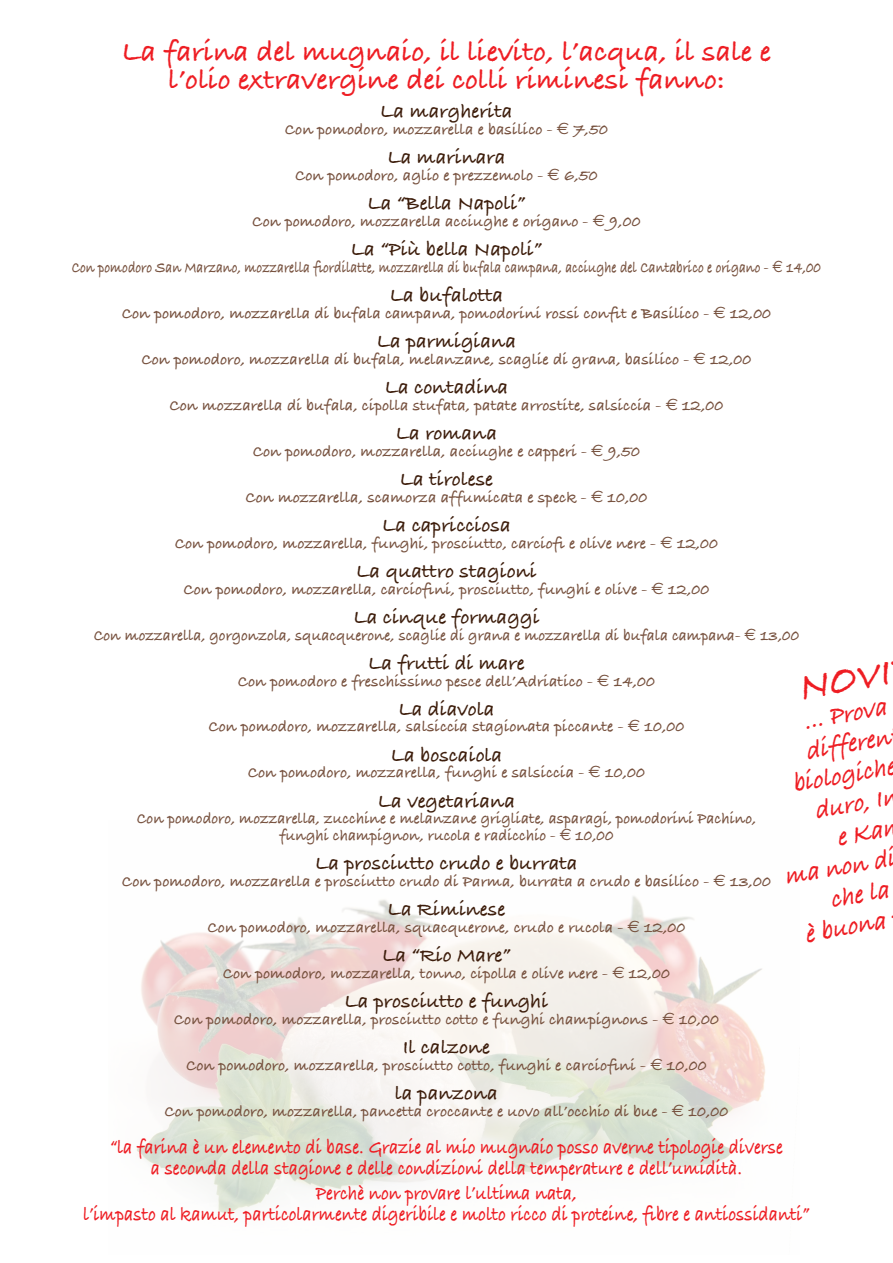
<style>
.page{position:relative;width:893px;height:1263px;background:#fff}
.page>*{position:absolute;margin:0;border:0;box-sizing:border-box;transform-origin:0 0}
.t1{font:italic 42px "Bradley Hand ITCTT Bold";color:#ee1d23;scale:.9 1}
.t2{font:30px "Bradley Hand ITCTT Bold";color:#ee1d23}
.t3{font:italic 27px/30px "Bradley Hand ITCTT Bold";color:#ee1d23;text-align:right;scale:.9 1}
.distanziatore_pizze{font:21px "Bradley Hand ITCTT Bold";color:#3d1d0b}
.t4{font:21px "Bradley Hand ITCTT Bold";color:#ee1d23;scale:.86 1}
.distanziatore_pizze-2{font:16.5px "Bradley Hand ITCTT Bold";color:#76503d}
.distanziatore_pizze-3{font:16.5px "Bradley Hand ITCTT Bold";color:#76503d;scale:.95 1}
.distanziatore_pizze-4{font:16.5px "Bradley Hand ITCTT Bold";color:#76503d;scale:.81 1}
.s1{font-family:"Euro Sans"}
</style>
<div class="page">
<img style="left:136px;top:896px;width:630px;height:318px">
<p class="t2" style="left:122px;top:28px;width:651px">La farina del mugnaio, il lievito, l’acqua, il sale e</p>
<p class="t2" style="left:168px;top:57px;width:558px">l’olio extravergine dei colli riminesi fanno:</p>
<p class="distanziatore_pizze" style="left:380px;top:96px;width:134px">La margherita</p>
<p class="distanziatore_pizze-2" style="left:285px;top:117px;width:325px">Con pomodoro, mozzarella e basilico - <span class="s1">&amp;</span> 7,50</p>
<p class="distanziatore_pizze" style="left:387px;top:142px;width:120px">La marinara</p>
<p class="distanziatore_pizze-2" style="left:295px;top:163px;width:304px">Con pomodoro, aglio e prezzemolo - <span class="s1">&amp;</span> 6,50</p>
<p class="distanziatore_pizze" style="left:367px;top:188px;width:160px">La “Bella Napoli”</p>
<p class="distanziatore_pizze-2" style="left:252px;top:209px;width:390px">Con pomodoro, mozzarella acciughe e origano - <span class="s1">&amp;</span> 9,00</p>
<p class="distanziatore_pizze" style="left:351px;top:233px;width:193px">La “Più bella Napoli”</p>
<p class="distanziatore_pizze-4" style="left:72px;top:255px;width:927px">Con pomodoro San Marzano, mozzarella fiordilatte, mozzarella di bufala campana, acciughe del Cantabrico e origano - <span class="s1">&amp;</span> 14,00</p>
<p class="distanziatore_pizze" style="left:390px;top:279px;width:115px">La bufalotta</p>
<p class="distanziatore_pizze-2" style="left:122px;top:301px;width:651px">Con pomodoro, mozzarella di bufala campana, pomodorini rossi confit e Basilico - <span class="s1">&amp;</span> 12,00</p>
<p class="distanziatore_pizze" style="left:377px;top:325px;width:141px">La parmigiana</p>
<p class="distanziatore_pizze-2" style="left:141px;top:347px;width:612px">Con pomodoro, mozzarella di bufala, melanzane, scaglie di grana, basilico - <span class="s1">&amp;</span> 12,00</p>
<p class="distanziatore_pizze" style="left:385px;top:371px;width:125px">La contadina</p>
<p class="distanziatore_pizze-2" style="left:169px;top:393px;width:556px">Con mozzarella di bufala, cipolla stufata, patate arrostite, salsiccia - <span class="s1">&amp;</span> 12,00</p>
<p class="distanziatore_pizze" style="left:396px;top:417px;width:103px">La romana</p>
<p class="distanziatore_pizze-2" style="left:253px;top:438px;width:389px">Con pomodoro, mozzarella, acciughe e capperi - <span class="s1">&amp;</span> 9,50</p>
<p class="distanziatore_pizze" style="left:400px;top:463px;width:95px">La tirolese</p>
<p class="distanziatore_pizze-2" style="left:245px;top:484px;width:404px">Con mozzarella, scamorza affumicata e speck - <span class="s1">&amp;</span> 10,00</p>
<p class="distanziatore_pizze" style="left:382px;top:509px;width:130px">La capricciosa</p>
<p class="distanziatore_pizze-2" style="left:175px;top:530px;width:545px">Con pomodoro, mozzarella, funghi, prosciutto, carciofi e olive nere - <span class="s1">&amp;</span> 12,00</p>
<p class="distanziatore_pizze" style="left:356px;top:555px;width:182px">La quattro stagioni</p>
<p class="distanziatore_pizze-2" style="left:184px;top:576px;width:527px">Con pomodoro, mozzarella, carciofini, prosciutto, funghi e olive - <span class="s1">&amp;</span> 12,00</p>
<p class="distanziatore_pizze" style="left:353px;top:601px;width:188px">La cinque formaggi</p>
<p class="distanziatore_pizze-3" style="left:94px;top:622px;width:744px">Con mozzarella, gorgonzola, squacquerone, scaglie di grana e mozzarella di bufala campana- <span class="s1">&amp;</span> 13,00</p>
<p class="distanziatore_pizze" style="left:368px;top:647px;width:158px">La frutti di mare</p>
<p class="distanziatore_pizze-2" style="left:238px;top:668px;width:419px">Con pomodoro e freschissimo pesce dell’Adriatico - <span class="s1">&amp;</span> 14,00</p>
<p class="distanziatore_pizze" style="left:398px;top:693px;width:98px">La diavola</p>
<p class="distanziatore_pizze-2" style="left:209px;top:714px;width:477px">Con pomodoro, mozzarella, salsiccia stagionata piccante - <span class="s1">&amp;</span> 10,00</p>
<p class="distanziatore_pizze" style="left:391px;top:739px;width:113px">La boscaiola</p>
<p class="distanziatore_pizze-2" style="left:248px;top:760px;width:399px">Con pomodoro, mozzarella, funghi e salsiccia - <span class="s1">&amp;</span> 10,00</p>
<p class="distanziatore_pizze" style="left:378px;top:785px;width:139px">La vegetariana</p>
<p class="distanziatore_pizze-3" style="left:137px;top:806px;width:653px">Con pomodoro, mozzarella, zucchine e melanzane grigliate, asparagi, pomodorini Pachino,</p>
<p class="distanziatore_pizze-3" style="left:279px;top:823px;width:353px">funghi champignon, rucola e radicchio - <span class="s1">&amp;</span> 10,00</p>
<p class="distanziatore_pizze" style="left:315px;top:847px;width:264px">La prosciutto crudo e burrata</p>
<p class="distanziatore_pizze-2" style="left:122px;top:869px;width:650px">Con pomodoro, mozzarella e prosciutto crudo di Parma, burrata a crudo e basilico - <span class="s1">&amp;</span> 13,00</p>
<p class="distanziatore_pizze" style="left:388px;top:893px;width:119px">La Riminese</p>
<p class="distanziatore_pizze-2" style="left:208px;top:915px;width:479px">Con pomodoro, mozzarella, squacquerone, crudo e rucola - <span class="s1">&amp;</span> 12,00</p>
<p class="distanziatore_pizze" style="left:382px;top:939px;width:130px">La “Rio Mare”</p>
<p class="distanziatore_pizze-2" style="left:223px;top:960px;width:449px">Con pomodoro, mozzarella, tonno, cipolla e olive nere - <span class="s1">&amp;</span> 12,00</p>
<p class="distanziatore_pizze" style="left:345px;top:985px;width:205px">La prosciutto e funghi</p>
<p class="distanziatore_pizze-2" style="left:174px;top:1006px;width:547px">Con pomodoro, mozzarella, prosciutto cotto e funghi champignons - <span class="s1">&amp;</span> 10,00</p>
<p class="distanziatore_pizze" style="left:403px;top:1031px;width:89px">Il calzone</p>
<p class="distanziatore_pizze-2" style="left:186px;top:1052px;width:522px">Con pomodoro, mozzarella, prosciutto cotto, funghi e carciofini - <span class="s1">&amp;</span> 10,00</p>
<p class="distanziatore_pizze" style="left:395px;top:1077px;width:105px">la panzona</p>
<p class="distanziatore_pizze-2" style="left:164px;top:1098px;width:566px">Con pomodoro, mozzarella, pancetta croccante e uovo all’occhio di bue - <span class="s1">&amp;</span> 10,00</p>
<p class="t4" style="left:110px;top:1131px;width:784px">“la farina è un elemento di base. Grazie al mio mugnaio posso averne tipologie diverse</p>
<p class="t4" style="left:151px;top:1152px;width:689px">a seconda della stagione e delle condizioni della temperature e dell’umidità.</p>
<p class="t4" style="left:316px;top:1177px;width:305px">Perchè non provare l’ultima nata,</p>
<p class="t4" style="left:83px;top:1198px;width:846px">l’impasto al kamut, particolarmente digeribile e molto ricco di proteine, fibre e antiossidanti”</p>
<p class="t1" style="left:793px;top:656px;width:104px;rotate:-10deg">NOVI</p>
<p class="t3" style="left:779px;top:709px;width:119px;rotate:-10deg">... Prova differen biologiche</p>
<p class="t3" style="left:812px;top:795px;width:95px;rotate:-10deg">duro, In</p>
<p class="t3" style="left:782px;top:861px;width:125px;rotate:-10deg">ma non di</p>
<p class="t3" style="left:828px;top:883px;width:67px;rotate:-10deg">che la</p>
<p class="t3" style="left:802px;top:918px;width:92px;rotate:-10deg">è buona</p>
</div>
